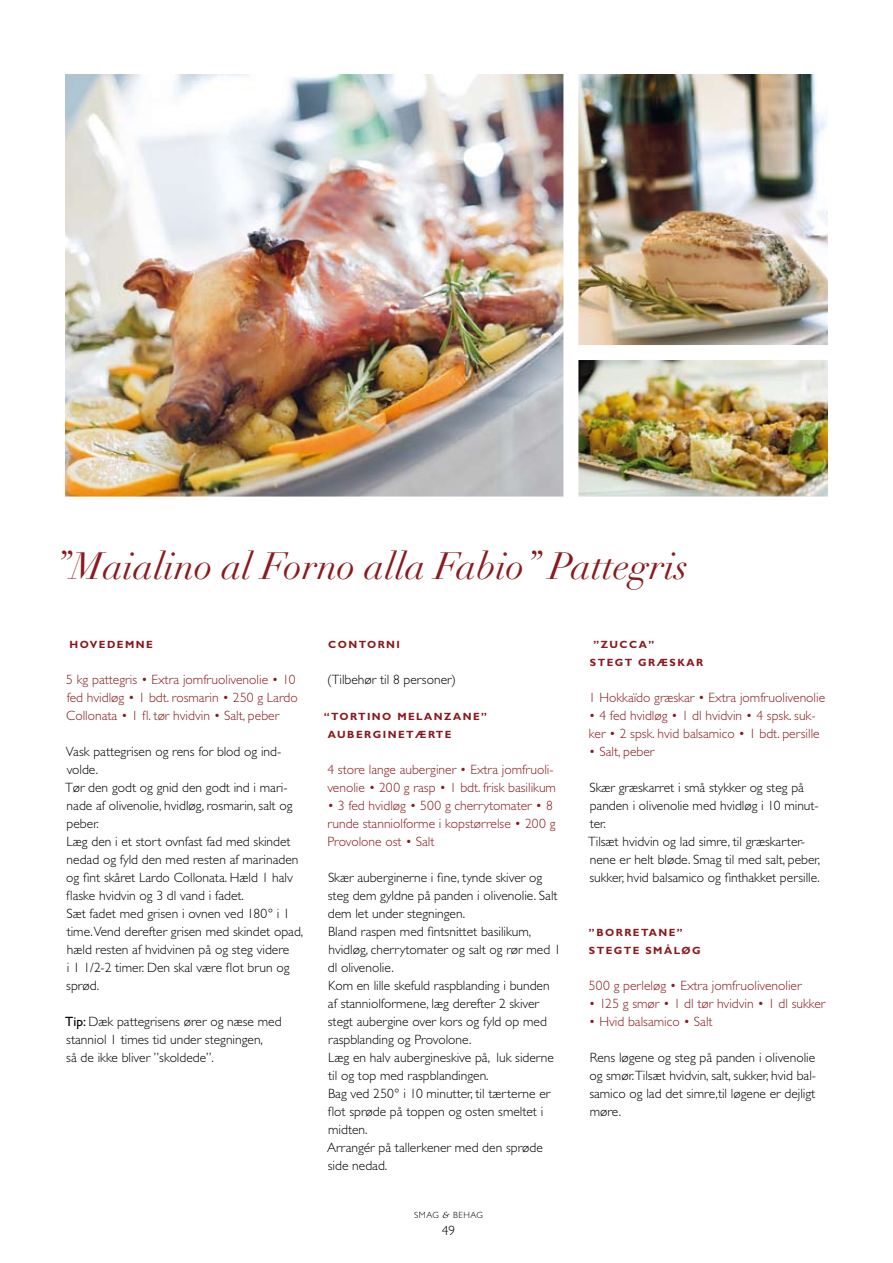
<style>
.page{position:relative;width:893px;height:1263px;background:#fff}
.page>*{position:absolute;margin:0;border:0;box-sizing:border-box;transform-origin:0 0}
.t1{font:37.5px "Didot LH Italic Os F";color:#8a1a1e}
.t2{font:300 13.5px/18px "Gill Sans";color:#000}
.t3{font:300 13.5px/18px "Gill Sans";color:#8a1a1e}
.t4{font:700 10.5px/18px "Gill Sans";letter-spacing:.14em;color:#8a1a1e}
.t5{font:300 9px "Gill Sans";letter-spacing:.06em;color:#000}
.s1{font-weight:400}
.s2{font-family:"Palatino Italic Os F";font-weight:400}
</style>
<div class="page">
<img style="left:66px;top:74px;width:497px;height:422px">
<img style="left:578px;top:360px;width:249px;height:136px">
<img style="left:578px;top:74px;width:249px;height:271px">
<h1 class="t1" style="left:54px;top:543px;width:635px">”Maialino al Forno alla Fabio” Pattegris</h1>
<p class="t4" style="left:70px;top:635px;width:85px">HOVEDEMNE</p>
<p class="t3" style="left:66px;top:670px;width:233px">5 kg pattegris • Extra jomfruolivenolie • 10 fed hvidløg • 1 bdt. rosmarin • 250 g Lardo<br>Collonata • 1 fl. tør hvidvin • Salt, peber</p>
<p class="t2" style="left:65px;top:742px;width:240px">Vask pattegrisen og rens for blod og ind&shy;volde.<br>Tør den godt og gnid den godt ind i mari&shy;nade af olivenolie, hvidløg, rosmarin, salt og peber.<br>Læg den i et stort ovnfast fad med skindet nedad og fyld den med resten af marinaden og fint skåret Lardo Collonata. Hæld 1 halv flaske hvidvin og 3 dl vand i fadet.<br>Sæt fadet med grisen i ovnen ved 180° i 1 time.Vend derefter grisen med skindet opad, hæld resten af hvidvinen på og steg videre<br>i 1 1/2-2 timer. Den skal være flot brun og sprød.</p>
<p class="t2" style="left:65px;top:1012px;width:218px"><span class="s1">Tip:</span> Dæk pattegrisens ører og næse med stanniol 1 times tid under stegningen,<br>så de ikke bliver ”skoldede”.</p>
<p class="t4" style="left:328px;top:635px;width:73px">CONTORNI</p>
<p class="t2" style="left:327px;top:670px;width:130px">(Tilbehør til 8 personer)</p>
<p class="t4" style="left:324px;top:707px;width:26px">“TORTINO</p>
<p class="t4" style="left:397px;top:707px;width:91px">MELANZANE”</p>
<p class="t4" style="left:328px;top:725px;width:64px">AUBER GINET</p>
<p class="t4" style="left:415px;top:725px;width:22px">ÆRTE</p>
<p class="t3" style="left:327px;top:760px;width:230px">4 store lange auberginer • Extra jomfruoli&shy;venolie • 200 g rasp • 1 bdt. frisk basilikum</p>
<p class="t3" style="left:327px;top:796px;width:230px">• 3 fed hvidløg • 500 g cherrytomater • 8 runde stanniolforme i kopstørrelse • 200 g<br>Provolone ost • Salt</p>
<p class="t2" style="left:327px;top:868px;width:235px">Skær auberginerne i fine, tynde skiver og steg dem gyldne på panden i olivenolie. Salt dem let under stegningen.<br>Bland raspen med fintsnittet basilikum, hvidløg, cherrytomater og salt og rør med 1 dl olivenolie.<br>Kom en lille skefuld raspblanding i bunden af stanniolformene, læg derefter 2 skiver stegt aubergine over kors og fyld op med raspblanding og Provolone.<br>Læg en halv aubergineskive på, luk siderne til og top med raspblandingen.<br>Bag ved 250° i 10 minutter, til tærterne er flot sprøde på toppen og osten smeltet i midten.<br>Arrangér på tallerkener med den sprøde side nedad.</p>
<p class="t5" style="left:414px;top:1210px;width:70px">SMAG <span class="s2">&amp;</span> BEHAG</p>
<p class="t2" style="left:442px;top:1221px;width:15px">49</p>
<p class="t4" style="left:590px;top:635px;width:114px;text-indent:3px">”ZUCCA”<br>STE GT GRÆSKAR</p>
<p class="t3" style="left:589px;top:688px;width:238px">1 Hokkaïdo græskar • Extra jomfruolivenolie</p>
<p class="t3" style="left:589px;top:706px;width:232px">• 4 fed hvidløg • 1 dl hvidvin • 4 spsk. suk&shy;ker • 2 spsk. hvid balsamico • 1 bdt. persille</p>
<p class="t3" style="left:589px;top:742px;width:67px">• Salt, peber</p>
<p class="t2" style="left:588px;top:778px;width:234px">Skær græskarret i små stykker og steg på panden i olivenolie med hvidløg i 10 minut&shy;ter.<br>Tilsæt hvidvin og lad simre, til græskarter&shy;nene er helt bløde. Smag til med salt, peber, sukker, hvid balsamico og finthakket persille.</p>
<p class="t4" style="left:589px;top:923px;width:17px">”BORRET</p>
<p class="t4" style="left:649px;top:923px;width:36px">ANE”</p>
<p class="t4" style="left:589px;top:941px;width:44px">STE GTE</p>
<p class="t4" style="left:645px;top:941px;width:57px">SMÅLØG</p>
<p class="t3" style="left:589px;top:976px;width:214px">500 g perleløg • Extra jomfruolivenolier</p>
<p class="t3" style="left:589px;top:994px;width:238px">• 125 g smør • 1 dl tør hvidvin • 1 dl sukker</p>
<p class="t3" style="left:589px;top:1012px;width:125px">• Hvid balsamico • Salt</p>
<p class="t2" style="left:589px;top:1048px;width:228px;text-align:justify">Rens løgene og steg på panden i olivenolie og smør.Tilsæt hvidvin, salt, sukker, hvid bal&shy;samico og lad det simre,til løgene er dejligt møre.</p>
</div>
